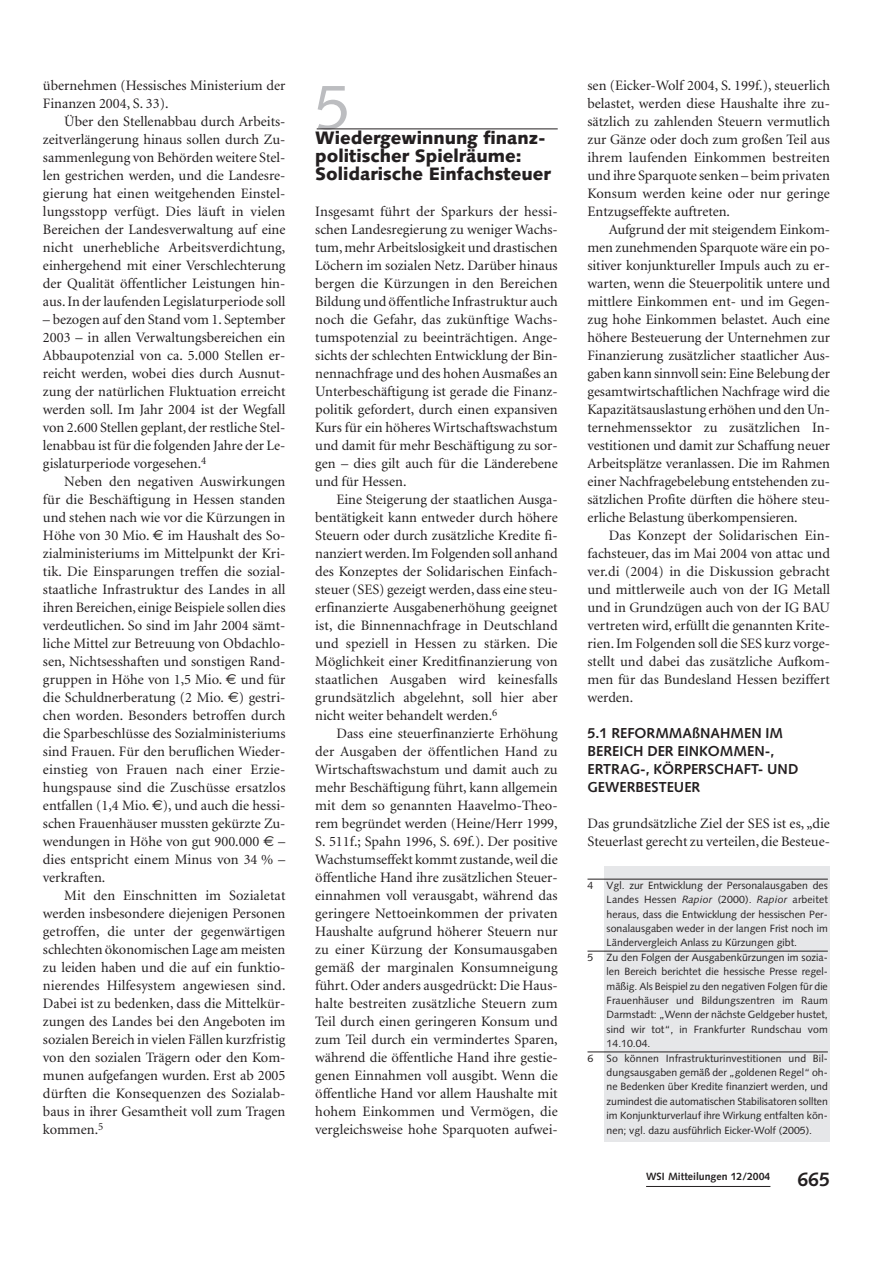
<style>
.page{position:relative;width:893px;height:1263px;background:#fff}
.page>*{position:absolute;margin:0;border:0;box-sizing:border-box;transform-origin:0 0}
.t1{font:63px "Syntax";color:#bcbdc0}
.t2{font:700 19.5px "Syntax";color:#231f20}
.t3{font:900 18px/18px "Syntax";color:#231f20}
.t4{font:14.4px/18px "Minion";color:#231f20;text-align:justify}
.t5{font:700 14.4px/18px "Syntax";color:#231f20}
.t6{font:10.5px/14.4px "Syntax";color:#231f20;text-align:justify}
.t7{font:700 10.5px "Syntax";color:#231f20}
.s1{font-family:"Euro Sans"}
.s2{font-style:italic}
</style>
<div class="page">
<hr style="left:646px;top:1186px;width:124px;height:1px;background:#231f20">
<hr style="left:317px;top:129px;width:240px;height:1px;background:#231f20">
<div style="left:604px;top:867px;width:226px;height:275px;background:#e6e7e9"></div>
<hr style="left:587px;top:879px;width:240px;height:1px;background:#231f20">
<hr style="left:587px;top:951px;width:240px;height:1px;background:#231f20">
<hr style="left:587px;top:1052px;width:240px;height:1px;background:#231f20">
<p class="t4" style="left:43px;top:78px;width:244px">übernehmen (Hessisches Ministerium der<br>Finanzen 2004, S. 33).</p>
<p class="t4" style="left:43px;top:114px;width:244px;text-indent:21px">Über den Stellenabbau durch Arbeits&shy;zeitverlängerung hinaus sollen durch Zu&shy;sammenlegung von Behörden weitere Stel&shy;len gestrichen werden, und die Landesre&shy;gierung hat einen weitgehenden Einstel&shy;lungsstopp verfügt. Dies läuft in vielen Bereichen der Landesverwaltung auf eine nicht unerhebliche Arbeitsverdichtung, einhergehend mit einer Verschlechterung der Qualität öffentlicher Leistungen hin&shy;aus. In der laufenden Legislaturperiode soll</p>
<p class="t4" style="left:43px;top:312px;width:244px">– bezogen auf den Stand vom 1. September 2003 – in allen Verwaltungsbereichen ein Abbaupotenzial von ca. 5.000 Stellen er&shy;reicht werden, wobei dies durch Ausnut&shy;zung der natürlichen Fluktuation erreicht werden soll. Im Jahr 2004 ist der Wegfall von 2.600 Stellen geplant, der restliche Stel&shy;lenabbau ist für die folgenden Jahre der Le&shy;gislaturperiode vorgesehen.<sup>4</sup></p>
<p class="t4" style="left:43px;top:474px;width:244px;text-indent:21px">Neben den negativen Auswirkungen für die Beschäftigung in Hessen standen und stehen nach wie vor die Kürzungen in Höhe von 30 Mio. <span class="s1">€</span> im Haushalt des So&shy;zialministeriums im Mittelpunkt der Kri&shy;tik. Die Einsparungen treffen die sozial&shy;staatliche Infrastruktur des Landes in all ihren Bereichen, einige Beispiele sollen dies verdeutlichen. So sind im Jahr 2004 sämt&shy;liche Mittel zur Betreuung von Obdachlo&shy;sen, Nichtsesshaften und sonstigen Rand&shy;gruppen in Höhe von 1,5 Mio. <span class="s1">€</span> und für die Schuldnerberatung (2 Mio. <span class="s1">€</span>) gestri&shy;chen worden. Besonders betroffen durch die Sparbeschlüsse des Sozialministeriums sind Frauen. Für den beruflichen Wieder&shy;einstieg von Frauen nach einer Erzie&shy;hungspause sind die Zuschüsse ersatzlos entfallen (1,4 Mio. <span class="s1">€</span>), und auch die hessi&shy;schen Frauenhäuser mussten gekürzte Zu&shy;wendungen in Höhe von gut 900.000 <span class="s1">€</span> – dies entspricht einem Minus von 34 % – verkraften.</p>
<p class="t4" style="left:43px;top:888px;width:244px;text-indent:21px">Mit den Einschnitten im Sozialetat werden insbesondere diejenigen Personen getroffen, die unter der gegenwärtigen schlechten ökonomischen Lage am meisten zu leiden haben und die auf ein funktio&shy;nierendes Hilfesystem angewiesen sind.<br>Dabei ist zu bedenken, dass die Mittelkür&shy;zungen des Landes bei den Angeboten im sozialen Bereich in vielen Fällen kurzfristig von den sozialen Trägern oder den Kom&shy;munen aufgefangen wurden. Erst ab 2005 dürften die Konsequenzen des Sozialab&shy;baus in ihrer Gesamtheit voll zum Tragen kommen.<sup>5</sup></p>
<h1 class="t1" style="left:315px;top:82px;width:37px">5</h1>
<p class="t3" style="left:315px;top:131px;width:237px">Wiedergewinnung finanz&shy;politischer Spielräume:<br>Solidarische Einfachsteuer</p>
<p class="t4" style="left:315px;top:204px;width:244px">Insgesamt führt der Sparkurs der hessi&shy;schen Landesregierung zu weniger Wachs&shy;tum, mehr Arbeitslosigkeit und drastischen Löchern im sozialen Netz. Darüber hinaus bergen die Kürzungen in den Bereichen Bildung und öffentliche Infrastruktur auch noch die Gefahr, das zukünftige Wachs&shy;tumspotenzial zu beeinträchtigen. Ange&shy;sichts der schlechten Entwicklung der Bin&shy;nennachfrage und des hohen Ausmaßes an Unterbeschäftigung ist gerade die Finanz&shy;politik gefordert, durch einen expansiven Kurs für ein höheres Wirtschaftswachstum und damit für mehr Beschäftigung zu sor&shy;gen – dies gilt auch für die Länderebene und für Hessen.</p>
<p class="t4" style="left:315px;top:492px;width:244px;text-indent:21px">Eine Steigerung der staatlichen Ausga&shy;bentätigkeit kann entweder durch höhere Steuern oder durch zusätzliche Kredite fi&shy;nanziert werden. Im Folgenden soll anhand des Konzeptes der Solidarischen Einfach&shy;steuer (SES) gezeigt werden, dass eine steu&shy;erfinanzierte Ausgabenerhöhung geeignet ist, die Binnennachfrage in Deutschland und speziell in Hessen zu stärken. Die Möglichkeit einer Kreditfinanzierung von staatlichen Ausgaben wird keinesfalls grundsätzlich abgelehnt, soll hier aber nicht weiter behandelt werden.<sup>6</sup></p>
<p class="t4" style="left:315px;top:726px;width:244px;text-indent:21px">Dass eine steuerfinanzierte Erhöhung der Ausgaben der öffentlichen Hand zu Wirtschaftswachstum und damit auch zu mehr Beschäftigung führt, kann allgemein mit dem so genannten Haavelmo-Theo&shy;rem begründet werden (Heine/Herr 1999, S. 511f.; Spahn 1996, S. 69f.). Der positive Wachstumseffekt kommt zustande, weil die öffentliche Hand ihre zusätzlichen Steuer&shy;einnahmen voll verausgabt, während das geringere Nettoeinkommen der privaten Haushalte aufgrund höherer Steuern nur zu einer Kürzung der Konsumausgaben gemäß der marginalen Konsumneigung führt. Oder anders ausgedrückt: Die Haus&shy;halte bestreiten zusätzliche Steuern zum Teil durch einen geringeren Konsum und zum Teil durch ein vermindertes Sparen, während die öffentliche Hand ihre gestie&shy;genen Einnahmen voll ausgibt. Wenn die öffentliche Hand vor allem Haushalte mit hohem Einkommen und Vermögen, die vergleichsweise hohe Sparquoten aufwei-</p>
<p class="t4" style="left:587px;top:78px;width:244px">sen (Eicker-Wolf 2004, S. 199f.), steuerlich belastet, werden diese Haushalte ihre zu&shy;sätzlich zu zahlenden Steuern vermutlich zur Gänze oder doch zum großen Teil aus ihrem laufenden Einkommen bestreiten und ihre Sparquote senken – beim privaten Konsum werden keine oder nur geringe Entzugseffekte auftreten.</p>
<p class="t4" style="left:587px;top:222px;width:244px;text-indent:21px">Aufgrund der mit steigendem Einkom&shy;men zunehmenden Sparquote wäre ein po&shy;sitiver konjunktureller Impuls auch zu er&shy;warten, wenn die Steuerpolitik untere und mittlere Einkommen ent- und im Gegen&shy;zug hohe Einkommen belastet. Auch eine höhere Besteuerung der Unternehmen zur Finanzierung zusätzlicher staatlicher Aus&shy;gaben kann sinnvoll sein: Eine Belebung der gesamtwirtschaftlichen Nachfrage wird die Kapazitätsauslastung erhöhen und den Un&shy;ternehmenssektor zu zusätzlichen In&shy;vestitionen und damit zur Schaffung neuer Arbeitsplätze veranlassen. Die im Rahmen einer Nachfragebelebung entstehenden zu&shy;sätzlichen Profite dürften die höhere steu&shy;erliche Belastung überkompensieren.</p>
<p class="t4" style="left:587px;top:528px;width:244px;text-indent:21px">Das Konzept der Solidarischen Ein&shy;fachsteuer, das im Mai 2004 von attac und ver.di (2004) in die Diskussion gebracht und mittlerweile auch von der IG Metall und in Grundzügen auch von der IG BAU vertreten wird, erfüllt die genannten Krite&shy;rien. Im Folgenden soll die SES kurz vorge&shy;stellt und dabei das zusätzliche Aufkom&shy;men für das Bundesland Hessen beziffert werden.</p>
<p class="t5" style="left:587px;top:725px;width:212px">5.1 REFORMMAßNAHMEN IM<br>BEREICH DER EINKOMMEN-,<br>ERTRAG-, KÖRPERSCHAFT- UND<br>GEWERBESTEUER</p>
<p class="t4" style="left:587px;top:816px;width:244px">Das grundsätzliche Ziel der SES ist es, „die<br>Steuerlast gerecht zu verteilen, die Besteue-</p>
<p class="t6" style="left:587px;top:879px;width:7px">4</p>
<p class="t6" style="left:606px;top:879px;width:223px">Vgl. zur Entwicklung der Personalausgaben des Landes Hessen <span class="s2">Rapior</span> (2000). <span class="s2">Rapior</span> arbeitet heraus, dass die Entwicklung der hessischen Per&shy;sonalausgaben weder in der langen Frist noch im Ländervergleich Anlass zu Kürzungen gibt.</p>
<p class="t6" style="left:587px;top:951px;width:7px">5</p>
<p class="t6" style="left:606px;top:951px;width:223px">Zu den Folgen der Ausgabenkürzungen im sozia&shy;len Bereich berichtet die hessische Presse regel&shy;mäßig. Als Beispiel zu den negativen Folgen für die Frauenhäuser und Bildungszentren im Raum Darmstadt: „Wenn der nächste Geldgeber hustet, sind wir tot“, in Frankfurter Rundschau vom 14.10.04.</p>
<p class="t6" style="left:587px;top:1052px;width:7px">6</p>
<p class="t6" style="left:606px;top:1052px;width:223px">So können Infrastrukturinvestitionen und Bil&shy;dungsausgaben gemäß der „goldenen Regel“ oh&shy;ne Bedenken über Kredite finanziert werden, und zumindest die automatischen Stabilisatoren sollten im Konjunkturverlauf ihre Wirkung entfalten kön&shy;nen; vgl. dazu ausführlich Eicker-Wolf (2005).</p>
<p class="t7" style="left:646px;top:1172px;width:126px">WSI Mitteilungen 12/2004</p>
<h2 class="t2" style="left:797px;top:1172px;width:34px">665</h2>
</div>
